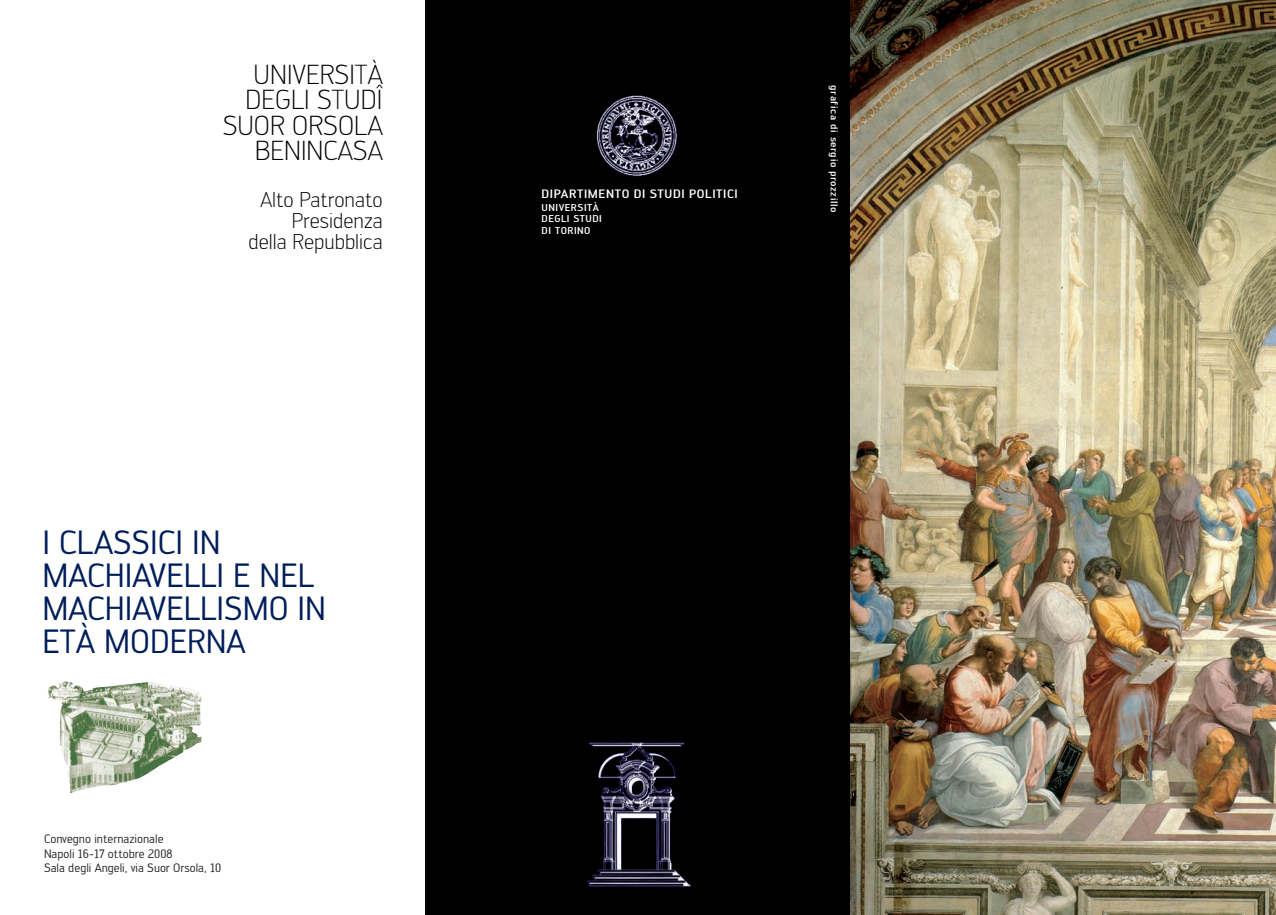
<style>
.page{position:relative;width:1276px;height:915px;background:#fff}
.page>*{position:absolute;margin:0;border:0;box-sizing:border-box;transform-origin:0 0}
.t1{font:33px/33px "Engel";color:#001e5b}
.t2{font:300 27px/25.5px "Engel";color:#000001;text-align:right}
.t3{font:300 21px/21px "Engel";color:#000001;text-align:right}
.t4{font:12px/14.4px "Engel";color:#231f20}
.t5{font:500 12px "Engel";letter-spacing:.055em;color:#fff}
.t6{font:500 9.9px "Engel";letter-spacing:.055em;color:#fff}
.t7{font:500 9.75px/11.7px "Engel";letter-spacing:.055em;color:#fff}
</style>
<div class="page">
<div style="left:425px;top:0;width:425px;height:914px;background:#000001"></div>
<img style="left:587px;top:741px;width:103px;height:145px">
<img style="left:60px;top:681px;width:142px;height:112px">
<img style="left:850px;top:0;width:426px;height:914px">
<img style="left:596px;top:95px;width:81px;height:81px">
<p class="t2" style="left:223px;top:64px;width:162px">UNIVERSITÀ<br>DEGLI STUDÎ<br>SUOR ORSOLA<br>BENINCASA</p>
<p class="t3" style="left:248px;top:191px;width:136px">Alto Patronato<br>Presidenza della Repubblica</p>
<p class="t1" style="left:43px;top:528px;width:285px">I CLASSICI IN<br>MACHIAVELLI E NEL<br>MACHIAVELLISMO IN<br>ETÀ MODERNA</p>
<p class="t4" style="left:44px;top:832px;width:179px">Convegno internazionale<br>Napoli 16-17 ottobre 2008<br>Sala degli Angeli, via Suor Orsola, 10</p>
<p class="t5" style="left:541px;top:189px;width:198px">DIPARTIMENTO DI STUDI POLITICI</p>
<p class="t7" style="left:541px;top:202px;width:62px">UNIVERSITÀ<br>DEGLI STUDI<br>DI TORINO</p>
<p class="t6" style="left:838px;top:85px;width:128px;rotate:90deg">grafica di sergio prozzillo</p>
</div>
